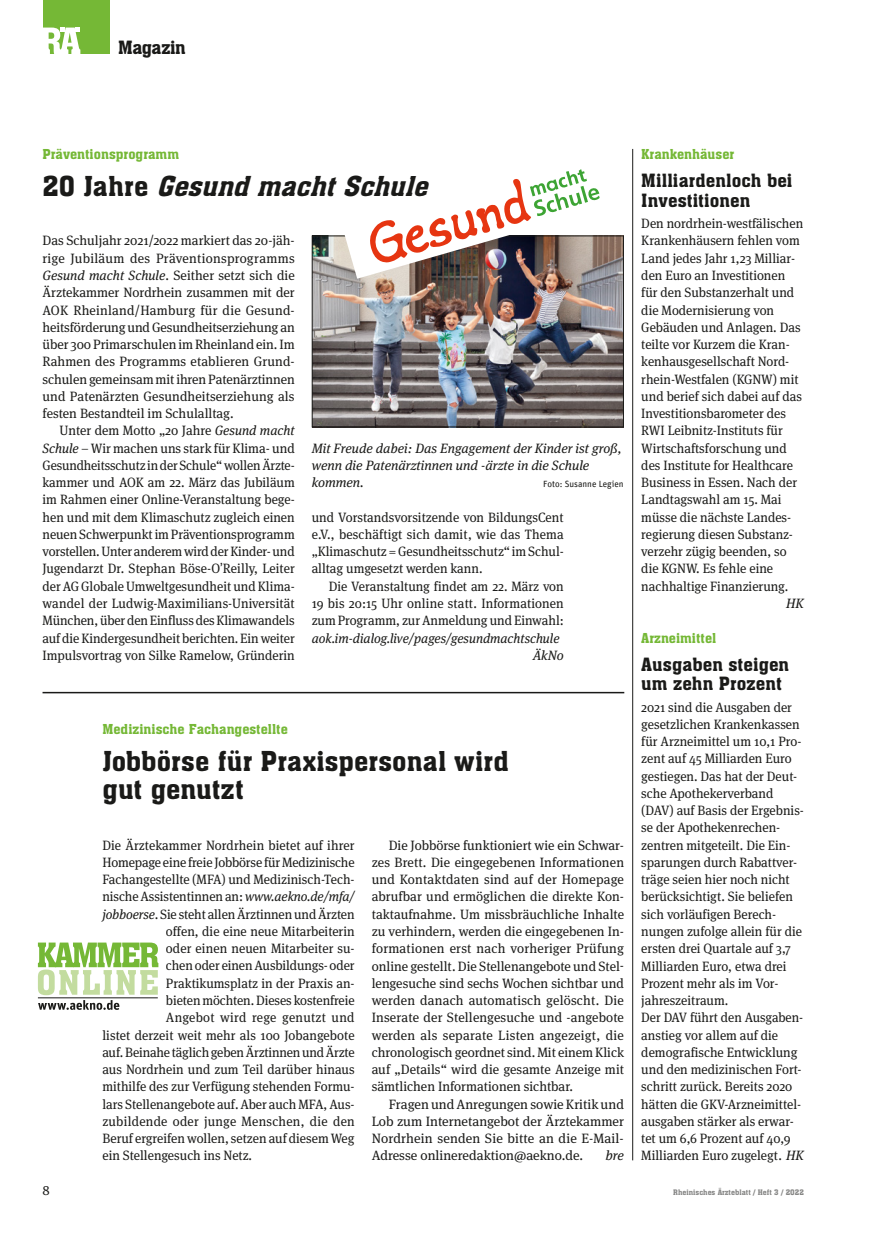
<style>
.page{position:relative;width:872px;height:1234px;background:#fff}
.page>*{position:absolute;margin:0;border:0;box-sizing:border-box;transform-origin:0 0}
.t1{font:27px/28.5px "Aachen BT";letter-spacing:.005em;color:#1a1a18}
.t2{font:italic 27px "Aachen BT";color:#1a1a18}
.t3{font:18px/19.5px "Aachen BT";letter-spacing:.005em;color:#1a1a18}
.t4{font:18px "Aachen BT";letter-spacing:-.02em;color:#1a1a18}
.t5{font:13.5px/17.2px "Meta Serif OT";color:#1a1a18;scale:.96 1}
.t6{font:13.5px/17.2px "Meta Serif OT";color:#1a1a18;text-align:justify}
.t7{font:italic 13.5px/17.2px "Meta Serif OT";color:#1a1a18}
.t8{font:13.5px "Aachen BT";color:#75b836}
.t9{font:13.5px "Meta Serif OT";letter-spacing:.02em;color:#1a1a18;scale:.96 1}
.t10{font:italic 13.5px/17.2px "Meta Serif OT";color:#1a1a18;scale:.96 1}
.t11{font:9px "Unit";color:#1a1a18}
.t12{font:7.5px "Aachen BT";color:#878786}
.s1{font-style:normal}
.s2{font-style:italic}
.s3{font-family:"N Haas Grotesk TX Pro 55 Rg"}
</style>
<div class="page">
<div style="left:43px;top:0;width:66px;height:54px;background:#75b836"></div>
<svg style="left:43px;top:28px;width:37px;height:26px"></svg>
<img style="left:314px;top:238px;width:307px;height:187px">
<div style="left:312px;top:236px;width:311px;height:191px;border:1px solid #1a1a18"></div>
<hr style="left:632px;top:149px;width:1px;height:1011px;background:#1a1a18">
<svg style="left:38px;top:942px;width:120px;height:67px"></svg>
<hr style="left:38px;top:997px;width:120px;height:1px;background:#1a1a18">
<hr style="left:43px;top:691px;width:581px;height:2px;background:#1a1a18">
<svg style="left:342px;top:169px;width:257px;height:110px"></svg>
<h2 class="t4" style="left:118px;top:36px;width:69px">Magazin</h2>
<p class="t8" style="left:43px;top:145px;width:138px">Präventionsprogramm</p>
<h1 class="t2" style="left:43px;top:169px;width:395px"><span class="s1">2 0 J a h r e</span> GesundmachtSchule</h1>
<p class="t6" style="left:43px;top:232px;width:254px">Das Schuljahr 2021/2022 markiert das 20-jäh&shy;rige Jubiläum des Präventionsprogramms <span class="s2">Gesund macht Schule</span>. Seither setzt sich die Ärztekammer Nordrhein zusammen mit der AOK Rheinland/Hamburg für die Gesund&shy;heitsförderung und Gesundheitserziehung an über 300 Primarschulen im Rheinland ein. Im Rahmen des Programms etablieren Grund&shy;schulen gemeinsam mit ihren Patenärztinnen und Patenärzten Gesundheitserziehung als festen Bestandteil im Schulalltag.</p>
<p class="t6" style="left:43px;top:422px;width:254px;text-indent:17px">Unter dem Motto „20 Jahre <span class="s2">Gesund macht Schule</span> – Wir machen uns stark für Klima- und Gesundheitsschutz in der Schule“ wollen Ärzte&shy;kammer und AOK am 22. März das Jubiläum im Rahmen einer Online-Veranstaltung bege&shy;hen und mit dem Klimaschutz zugleich einen neuen Schwerpunkt im Präventionsprogramm vorstellen. Unter anderem wird der Kinder- und Jugendarzt Dr. Stephan Böse-O<span class="s3">’</span>Reilly, Leiter der AG Globale Umweltgesundheit und Klima&shy;wandel der Ludwig-Maximilians-Universität München, über den Einfluss des Klimawandels auf die Kindergesundheit berichten. Ein weiter Impulsvortrag von Silke Ramelow, Gründerin</p>
<p class="t7" style="left:312px;top:439px;width:311px">Mit Freude dabei: Das Engagement der Kinder ist groß, wenn die Patenärztinnen und -ärzte in die Schule kommen.</p>
<p class="t11" style="left:543px;top:478px;width:82px">Foto: Susanne Legien</p>
<p class="t5" style="left:312px;top:508px;width:264px;text-align:justify">und Vorstandsvorsitzende von BildungsCent e.V., beschäftigt sich damit, wie das Thema „Klimaschutz = Gesundheitsschutz“ im Schul&shy;alltag umgesetzt werden kann.</p>
<p class="t5" style="left:312px;top:577px;width:264px;text-align:justify;text-indent:17px">Die Veranstaltung findet am 22. März von 19 bis 20:15 Uhr online statt. Informationen zum Programm, zur Anmeldung und Einwahl:</p>
<p class="t10" style="left:533px;top:629px;width:34px;text-indent:-221px">aok.im-dialog.live/pages/gesundmachtschule<br>ÄkNo</p>
<p class="t8" style="left:102px;top:720px;width:187px">Medizinische Fachangestellte</p>
<h1 class="t1" style="left:102px;top:746px;width:408px">Jobbörse für Praxispersonal wird gut genutzt</h1>
<p class="t5" style="left:102px;top:836px;width:264px">Die Ärztekammer Nordrhein bietet auf ihrer</p>
<p class="t5" style="left:102px;top:853px;width:264px">Homepage eine freie Jobbörse für Medizinische</p>
<p class="t5" style="left:102px;top:870px;width:263px">Fachangestellte (MFA) und Medizinisch-Tech-</p>
<p class="t5" style="left:102px;top:887px;width:264px">nische Assistentinnen an: <span class="s2">www.aekno.de/mfa/</span></p>
<p class="t5" style="left:102px;top:905px;width:264px"><span class="s2">jobboerse.</span> Sie steht allen Ärztinnen und Ärzten</p>
<p class="t5" style="left:166px;top:922px;width:198px">offen, die eine neue Mitarbeiterin</p>
<p class="t5" style="left:166px;top:939px;width:198px">oder einen neuen Mitarbeiter su-</p>
<p class="t5" style="left:166px;top:956px;width:198px">chen oder einen Ausbildungs- oder</p>
<p class="t5" style="left:166px;top:974px;width:198px">Praktikumsplatz in der Praxis an-</p>
<p class="t5" style="left:166px;top:991px;width:198px">bieten möchten. Dieses kostenfreie</p>
<p class="t9" style="left:166px;top:1008px;width:198px">Angebot wird rege genutzt und</p>
<p class="t5" style="left:102px;top:1025px;width:264px">listet derzeit weit mehr als 100 Jobangebote</p>
<p class="t5" style="left:102px;top:1043px;width:264px">auf. Beinahe täglich geben Ärztinnen und Ärzte</p>
<p class="t5" style="left:102px;top:1060px;width:264px">aus Nordrhein und zum Teil darüber hinaus</p>
<p class="t5" style="left:102px;top:1077px;width:264px">mithilfe des zur Verfügung stehenden Formu-</p>
<p class="t5" style="left:102px;top:1094px;width:264px">lars Stellenangebote auf. Aber auch MFA, Aus-</p>
<p class="t9" style="left:102px;top:1112px;width:264px">zubildende oder junge Menschen, die den</p>
<p class="t5" style="left:102px;top:1129px;width:264px">Beruf ergreifen wollen, setzen auf diesem Weg</p>
<p class="t5" style="left:102px;top:1146px;width:157px">ein Stellengesuch ins Netz.</p>
<p class="t6" style="left:372px;top:836px;width:254px;text-indent:17px">Die Jobbörse funktioniert wie ein Schwar&shy;zes Brett. Die eingegebenen Informationen und Kontaktdaten sind auf der Homepage abrufbar und ermöglichen die direkte Kon&shy;taktaufnahme. Um missbräuchliche Inhalte zu verhindern, werden die eingegebenen In&shy;formationen erst nach vorheriger Prüfung online gestellt. Die Stellenangebote und Stel&shy;lengesuche sind sechs Wochen sichtbar und werden danach automatisch gelöscht. Die Inserate der Stellengesuche und -angebote werden als separate Listen angezeigt, die chronologisch geordnet sind. Mit einem Klick auf „Details“ wird die gesamte Anzeige mit sämtlichen Informationen sichtbar.</p>
<p class="t6" style="left:372px;top:1094px;width:254px;text-indent:17px">Fragen und Anregungen sowie Kritik und Lob zum Internetangebot der Ärztekammer Nordrhein senden Sie bitte an die E-Mail-Adresse onlineredaktion@aekno.de.</p>
<p class="t7" style="left:605px;top:1146px;width:20px">bre</p>
<p class="t8" style="left:641px;top:145px;width:94px">Krankenhäuser</p>
<h2 class="t3" style="left:641px;top:170px;width:153px">Milliardenloch bei<br>Investitionen</h2>
<p class="t5" style="left:641px;top:215px;width:170px">Den nordrhein-westfälischen<br>Krankenhäusern fehlen vom<br>Land jedes Jahr 1,23 Milliar&shy;den Euro an Investitionen für den Substanzerhalt und die Modernisierung von<br>Gebäuden und Anlagen. Das teilte vor Kurzem die Kran&shy;kenhausgesellschaft Nord&shy;rhein-Westfalen (KGNW) mit und berief sich dabei auf das<br>Investitionsbarometer des<br>RWI Leibnitz-Instituts für<br>Wirtschaftsforschung und des Institute for Healthcare<br>Business in Essen. Nach der<br>Landtagswahl am 15. Mai müsse die nächste Landes&shy;regierung diesen Substanz&shy;verzehr zügig beenden, so die KGNW. Es fehle eine nachhaltige Finanzierung.</p>
<p class="t7" style="left:786px;top:594px;width:19px">HK</p>
<p class="t8" style="left:641px;top:629px;width:77px">Arzneimittel</p>
<h2 class="t3" style="left:641px;top:653px;width:149px">Ausgaben steigen um zehn Prozent</h2>
<p class="t5" style="left:641px;top:698px;width:171px">2021 sind die Ausgaben der gesetzlichen Krankenkassen für Arzneimittel um 10,1 Pro&shy;zent auf 45 Milliarden Euro gestiegen. Das hat der Deut&shy;sche Apothekerverband (DAV) auf Basis der Ergebnis&shy;se der Apothekenrechen&shy;zentren mitgeteilt. Die Ein&shy;sparungen durch Rabattver&shy;träge seien hier noch nicht berücksichtigt. Sie beliefen sich vorläufigen Berech&shy;nungen zufolge allein für die ersten drei Quartale auf 3,7<br>Milliarden Euro, etwa drei<br>Prozent mehr als im Vor&shy;jahreszeitraum.<br>Der DAV führt den Ausgaben&shy;anstieg vor allem auf die demografische Entwicklung und den medizinischen Fort&shy;schritt zurück. Bereits 2020 hätten die GKV-Arzneimittel&shy;ausgaben stärker als erwar&shy;tet um 6,6 Prozent auf 40,9<br>Milliarden Euro zugelegt. <span class="s2">HK</span></p>
<p class="t6" style="left:43px;top:1181px;width:9px">8</p>
<p class="t12" style="left:673px;top:1187px;width:132px">Rheinisches Ärzteblatt / Heft 3 / 2022</p>
</div>
